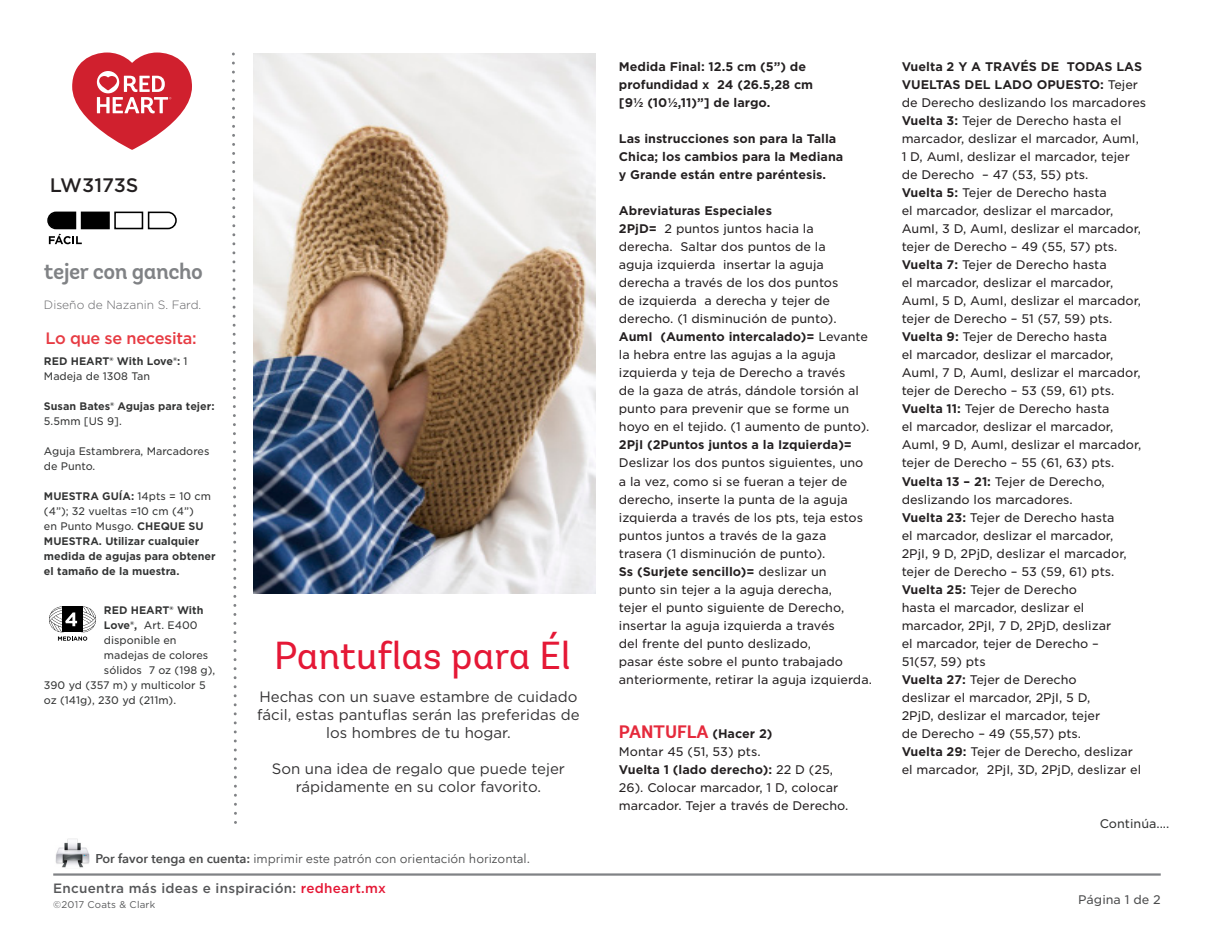
<style>
.page{position:relative;width:1214px;height:944px;background:#fff}
.page>*{position:absolute;margin:0;border:0;box-sizing:border-box;transform-origin:0 0}
.Project_Name{font:39px "Andes";color:#e51836}
.Crochet_Or_Knit{font:600 22.5px "Andes";letter-spacing:-.02em;color:#808285}
.LW_Number{font:500 18.75px "Gotham S Sm";color:#231f20}
.Main_Body_Text_NO_GR{font:700 18px "Andes";color:#e52a3c}
.What_You_Will_Need_H{font:500 16.5px "Gotham";letter-spacing:-.02em;color:#e73b43}
.Main_Body_Text{font:15px/18px "Gotham";color:#333233;text-align:center}
.t1{font:500 13.5px "Gotham";letter-spacing:.02em;color:#57585a}
.t2{font:12.75px "Avenir Next LT Pro";color:#4b4c4d}
.Main_Body_Text_NO_GR-2{font:12px/18px "Gotham S Sm";color:#231f20}
.Main_Body_Text_NO_GR-3{font:700 12px/18px "Gotham S Sm";color:#231f20}
.Designed_By{font:300 12px "Gotham";color:#636366}
.Main_Body_Text_NO_GR-4{font:12px "Gotham S Sm";color:#323333}
.Main_Body_Text-2{font:12px "Gotham S Sm";color:#4b4c4d}
.What_You_Need_Body_T{font:700 10.5px/15px "Gotham S Sm";color:#323333}
.What_You_Need_Body_T-2{font:10.5px/15px "Gotham S Sm";color:#323333}
.t3{font:9.75px "Gotham";letter-spacing:.02em;color:#57585a}
.s1{font-weight:400}
.s2{font-weight:700}
.s3{font-family:"Gotham S Sm";font-size:12px;color:#231f20}
.s4{font-weight:600}
.s5{color:#e51836}
</style>
<div class="page">
<img style="left:55px;top:838px;width:35px;height:30px">
<hr style="left:53px;top:873px;width:1107px;height:2px;background:#808285">
<img style="left:254px;top:53px;width:341px;height:540px">
<svg style="left:49px;top:606px;width:47px;height:34px"></svg>
<svg style="left:72px;top:52px;width:120px;height:98px"></svg>
<svg style="left:232px;top:54px;width:5px;height:769px"></svg>
<svg style="left:147px;top:211px;width:30px;height:19px"></svg>
<div style="left:114px;top:211px;width:29px;height:18px;border:2px solid #000"></div>
<div style="left:82px;top:212px;width:27px;height:16px;background:#000"></div>
<div style="left:81px;top:211px;width:29px;height:18px;border:2px solid #000"></div>
<svg style="left:47px;top:211px;width:35px;height:33px"></svg>
<p class="LW_Number" style="left:50px;top:172px;width:90px">LW3173S</p>
<p class="Crochet_Or_Knit" style="left:44px;top:257px;width:160px">tejer con gancho</p>
<p class="Designed_By" style="left:44px;top:297px;width:159px">Diseño de Nazanin S. Fard.</p>
<p class="What_You_Will_Need_H" style="left:45px;top:328px;width:153px">Lo que se necesita:</p>
<p class="What_You_Need_Body_T" style="left:44px;top:354px;width:145px">RED HEART® With Love®: <span class="s1">1<br>Madeja de 1308 Tan</span></p>
<p class="What_You_Need_Body_T" style="left:44px;top:399px;width:172px">Susan Bates® Agujas para tejer:<br><span class="s1">5.5mm [US 9].</span></p>
<p class="What_You_Need_Body_T-2" style="left:44px;top:443px;width:167px">Aguja Estambrera, Marcadores de Punto.</p>
<p class="What_You_Need_Body_T" style="left:44px;top:489px;width:173px">MUESTRA GUÍA: <span class="s1">14pts = 10 cm (4”); 32 vueltas =10 cm (4”)<br>en Punto Musgo.</span> CHEQUE SU<br>MUESTRA. Utilizar cualquier medida de agujas para obtener el tamaño de la muestra.</p>
<p class="What_You_Need_Body_T" style="left:104px;top:603px;width:101px">RED HEART® With</p>
<p class="What_You_Need_Body_T-2" style="left:104px;top:617px;width:95px"><span class="s2">Love®,</span> Art. E400</p>
<p class="What_You_Need_Body_T-2" style="left:104px;top:632px;width:74px">disponible en</p>
<p class="What_You_Need_Body_T-2" style="left:104px;top:647px;width:106px">madejas de colores</p>
<p class="What_You_Need_Body_T-2" style="left:104px;top:662px;width:113px">sólidos 7 oz (198 g),</p>
<p class="What_You_Need_Body_T-2" style="left:44px;top:677px;width:163px">390 yd (357 m) y multicolor 5</p>
<p class="What_You_Need_Body_T-2" style="left:44px;top:692px;width:134px">oz (141g), 230 yd (211m).</p>
<p class="Project_Name" style="left:274px;top:632px;width:298px">Pantuflas para Él</p>
<p class="Main_Body_Text" style="left:257px;top:687px;width:324px">Hechas con un suave estambre de cuidado fácil, estas pantuflas serán las preferidas de los hombres de tu hogar.</p>
<p class="Main_Body_Text" style="left:272px;top:759px;width:295px">Son una idea de regalo que puede tejer rápidamente en su color favorito.</p>
<p class="Main_Body_Text_NO_GR-3" style="left:619px;top:58px;width:196px">Medida Final: 12.5 cm (5”) de profundidad x 24 (26.5,28 cm [9½ (10½,11)”] de largo.</p>
<p class="Main_Body_Text_NO_GR-3" style="left:619px;top:130px;width:226px">Las instrucciones son para la Talla<br>Chica; los cambios para la Mediana y Grande están entre paréntesis.</p>
<p class="Main_Body_Text_NO_GR-3" style="left:619px;top:202px;width:155px">Abreviaturas Especiales</p>
<p class="Main_Body_Text_NO_GR-2" style="left:619px;top:220px;width:221px"><span class="s2">2PjD=</span> 2 puntos juntos hacia la derecha. Saltar dos puntos de la aguja izquierda insertar la aguja derecha a través de los dos puntos de izquierda a derecha y tejer de derecho. (1 disminución de punto).</p>
<p class="Main_Body_Text_NO_GR-2" style="left:619px;top:328px;width:252px"><span class="s2">AumI (Aumento intercalado)=</span> Levante la hebra entre las agujas a la aguja izquierda y teja de Derecho a través<br>de la gaza de atrás, dándole torsión al punto para prevenir que se forme un hoyo en el tejido. (1 aumento de punto).</p>
<p class="Main_Body_Text_NO_GR-2" style="left:619px;top:436px;width:246px"><span class="s2">2PjI (2Puntos juntos a la Izquierda)= </span>Deslizar los dos puntos siguientes, uno a la vez, como si se fueran a tejer de derecho, inserte la punta de la aguja izquierda a través de los pts, teja estos puntos juntos a través de la gaza trasera (1 disminución de punto).</p>
<p class="Main_Body_Text_NO_GR-2" style="left:619px;top:562px;width:254px"><span class="s2">Ss (Surjete sencillo)=</span> deslizar un<br>punto sin tejer a la aguja derecha,<br>tejer el punto siguiente de Derecho, insertar la aguja izquierda a través<br>del frente del punto deslizado,<br>pasar éste sobre el punto trabajado anteriormente, retirar la aguja izquierda.</p>
<p class="Main_Body_Text_NO_GR" style="left:619px;top:720px;width:155px">PANTUFLA <span class="s3">(Hacer 2)</span></p>
<p class="Main_Body_Text_NO_GR-2" style="left:619px;top:742px;width:143px">Montar 45 (51, 53) pts.</p>
<p class="Main_Body_Text_NO_GR-2" style="left:619px;top:760px;width:231px"><span class="s2">Vuelta 1 (lado derecho):</span> 22 D (25,<br>26). Colocar marcador, 1 D, colocar marcador. Tejer a través de Derecho.</p>
<p class="Main_Body_Text_NO_GR-3" style="left:901px;top:58px;width:246px">Vuelta 2 Y A TRAVÉS DE TODAS LAS<br>VUELTAS DEL LADO OPUESTO: <span class="s1">Tejer de Derecho deslizando los marcadores</span></p>
<p class="Main_Body_Text_NO_GR-2" style="left:901px;top:112px;width:239px"><span class="s2">Vuelta 3:</span> Tejer de Derecho hasta el marcador, deslizar el marcador, AumI, 1 D, AumI, deslizar el marcador, tejer de Derecho – 47 (53, 55) pts.</p>
<p class="Main_Body_Text_NO_GR-2" style="left:901px;top:184px;width:241px"><span class="s2">Vuelta 5:</span> Tejer de Derecho hasta<br>el marcador, deslizar el marcador, AumI, 3 D, AumI, deslizar el marcador, tejer de Derecho – 49 (55, 57) pts.</p>
<p class="Main_Body_Text_NO_GR-2" style="left:901px;top:256px;width:241px"><span class="s2">Vuelta 7:</span> Tejer de Derecho hasta<br>el marcador, deslizar el marcador, AumI, 5 D, AumI, deslizar el marcador, tejer de Derecho – 51 (57, 59) pts.</p>
<p class="Main_Body_Text_NO_GR-2" style="left:901px;top:328px;width:241px"><span class="s2">Vuelta 9:</span> Tejer de Derecho hasta<br>el marcador, deslizar el marcador, AumI, 7 D, AumI, deslizar el marcador, tejer de Derecho – 53 (59, 61) pts.</p>
<p class="Main_Body_Text_NO_GR-2" style="left:901px;top:400px;width:241px"><span class="s2">Vuelta 11:</span> Tejer de Derecho hasta<br>el marcador, deslizar el marcador, AumI, 9 D, AumI, deslizar el marcador, tejer de Derecho – 55 (61, 63) pts.</p>
<p class="Main_Body_Text_NO_GR-2" style="left:901px;top:472px;width:205px"><span class="s2">Vuelta 13 – 21:</span> Tejer de Derecho, deslizando los marcadores.</p>
<p class="Main_Body_Text_NO_GR-2" style="left:901px;top:508px;width:226px"><span class="s2">Vuelta 23:</span> Tejer de Derecho hasta el marcador, deslizar el marcador, 2PjI, 9 D, 2PjD, deslizar el marcador, tejer de Derecho – 53 (59, 61) pts.</p>
<p class="Main_Body_Text_NO_GR-2" style="left:901px;top:580px;width:211px"><span class="s2">Vuelta 25:</span> Tejer de Derecho hasta el marcador, deslizar el marcador, 2PjI, 7 D, 2PjD, deslizar el marcador, tejer de Derecho –</p>
<p class="Main_Body_Text_NO_GR-2" style="left:901px;top:652px;width:86px">51(57, 59) pts</p>
<p class="Main_Body_Text_NO_GR-2" style="left:901px;top:670px;width:200px"><span class="s2">Vuelta 27:</span> Tejer de Derecho deslizar el marcador, 2PjI, 5 D,<br>2PjD, deslizar el marcador, tejer de Derecho – 49 (55,57) pts.</p>
<p class="Main_Body_Text_NO_GR-2" style="left:901px;top:742px;width:241px"><span class="s2">Vuelta 29:</span> Tejer de Derecho, deslizar el marcador, 2PjI, 3D, 2PjD, deslizar el</p>
<p class="Main_Body_Text_NO_GR-4" style="left:1099px;top:815px;width:71px">Continúa....</p>
<p class="t2" style="left:95px;top:851px;width:436px"><span class="s4">Por favor tenga en cuenta:</span> imprimir este patrón con orientación horizontal.</p>
<p class="t3" style="left:53px;top:898px;width:103px">©2017 Coats &amp; Clark</p>
<p class="Main_Body_Text-2" style="left:1078px;top:891px;width:84px">Página 1 de 2</p>
<p class="t1" style="left:53px;top:878px;width:334px">Encuentra más ideas e inspiración: <span class="s5">redheart.mx</span></p>
</div>
